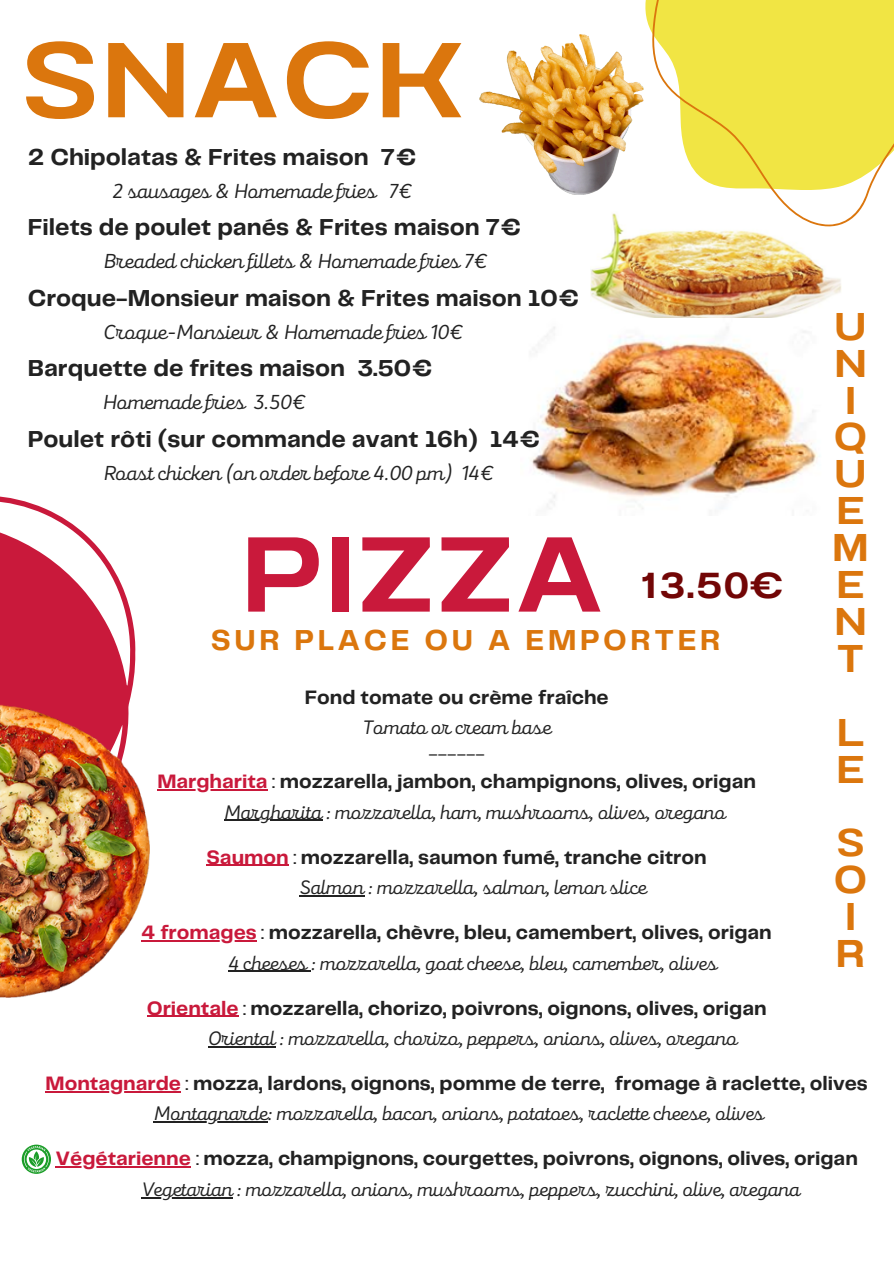
<style>
.page{position:relative;width:894px;height:1264px;background:#fff}
.page>*{position:absolute;margin:0;border:0;box-sizing:border-box;transform-origin:0 0}
.t1{font:106.05px "Anantason Semi Bold Wd 125";letter-spacing:.05em;color:#db760d}
.t2{font:106.05px "Anantason Semi Bold Wd 125";letter-spacing:.05em;color:#c9193b}
.t3{font:38.55px/36.9px "Anantason Semi Bold Wd 125";color:#db760d}
.t4{font:36px "Anantason Semi Bold Wd 125";color:#720606}
.t5{font:700 30px "Telegraf";letter-spacing:.12em;color:#db760d}
.t6{font:700 24px "Telegraf";color:#222}
.t7{font:21px "Mixa";color:#222}
.t8{font:700 20.25px "Telegraf";color:#222}
.t9{font:20.25px "Mixa";color:#222}
.t10{font:20.25px "Telegraf";color:#222}
.s1{color:#c9193b}
.s2{font-weight:400}
</style>
<div class="page">
<img style="left:590px;top:213px;width:251px;height:105px">
<svg style="left:650px;top:0;width:243px;height:231px;fill:#f1e544"></svg>
<img style="left:531px;top:327px;width:289px;height:182px">
<img style="left:480px;top:34px;width:163px;height:160px">
<svg style="left:0;top:496px;width:136px;height:208px;fill:#c9193b"></svg>
<img style="left:0;top:704px;width:149px;height:293px">
<hr style="left:157px;top:789px;width:110px;height:1px;background:#c9193b">
<hr style="left:224px;top:819px;width:98px;height:2px;background:#222">
<hr style="left:206px;top:864px;width:83px;height:2px;background:#c9193b">
<hr style="left:299px;top:895px;width:65px;height:1px;background:#222">
<hr style="left:141px;top:940px;width:116px;height:1px;background:#c9193b">
<hr style="left:228px;top:970px;width:83px;height:1px;background:#222">
<hr style="left:147px;top:1015px;width:91px;height:1px;background:#c9193b">
<hr style="left:208px;top:1046px;width:67px;height:1px;background:#222">
<hr style="left:46px;top:1091px;width:135px;height:1px;background:#c9193b">
<hr style="left:153px;top:1121px;width:115px;height:1px;background:#222">
<hr style="left:55px;top:1166px;width:136px;height:1px;background:#c9193b">
<hr style="left:141px;top:1196px;width:92px;height:1px;background:#222">
<svg style="left:22px;top:1144px;width:29px;height:29px"></svg>
<p class="t1" style="left:22px;top:19px;width:441px">SNACK</p>
<p class="t6" style="left:28px;top:146px;width:391px">2 Chipolatas &amp; Frites maison 7€</p>
<p class="t7" style="left:112px;top:177px;width:302px">2 sausages &amp; Homemade fries 7€</p>
<p class="t6" style="left:28px;top:217px;width:495px">Filets de poulet panés &amp; Frites maison 7€</p>
<h4 class="t7" style="left:103px;top:247px;width:386px">Breaded chicken fillets &amp; Homemade fries 7€</h4>
<h4 class="t6" style="left:28px;top:287px;width:553px">Croque-Monsieur maison &amp; Frites maison 10€</h4>
<h4 class="t7" style="left:103px;top:318px;width:361px">Croque-Monsieur &amp; Homemade fries 10€</h4>
<p class="t6" style="left:28px;top:358px;width:407px">Barquette de frites maison 3.50€</p>
<p class="t7" style="left:103px;top:388px;width:205px">Homemade fries 3.50€</p>
<p class="t6" style="left:28px;top:428px;width:514px">Poulet rôti (sur commande avant 16h) 14€</p>
<p class="t7" style="left:103px;top:459px;width:392px">Roast chicken (on order before 4.00 pm) 14€</p>
<h4 class="t2" style="left:243px;top:513px;width:359px">PIZZA</h4>
<h2 class="t4" style="left:642px;top:564px;width:143px">13.50€</h2>
<h2 class="t5" style="left:211px;top:627px;width:511px">SUR PLACE OU A EMPORTER</h2>
<p class="t3" style="left:832px;top:308px;width:37px;text-align:center">U<br>N<br>I<br>Q<br>U<br>E<br>M<br>E<br>N<br>T</p>
<h3 class="t8" style="left:304px;top:688px;width:305px">Fond tomate ou crème fraîche</h3>
<p class="t9" style="left:362px;top:714px;width:190px">Tomato or cream base</p>
<p class="t10" style="left:428px;top:744px;width:58px">------</p>
<p class="t8" style="left:157px;top:773px;width:600px"><span class="s1">Margharita</span> <span class="s2">:</span> mozzarella, jambon, champignons, olives, origan</p>
<p class="t9" style="left:224px;top:798px;width:503px">Margharita : mozzarella, ham, mushrooms, olives, oregano</p>
<p class="t8" style="left:206px;top:848px;width:501px"><span class="s1">Saumon</span> <span class="s2">:</span> mozzarella, saumon fumé, tranche citron</p>
<p class="t9" style="left:299px;top:873px;width:349px">Salmon : mozzarella, salmon, lemon slice</p>
<p class="t8" style="left:141px;top:923px;width:631px"><span class="s1">4 fromages</span> <span class="s2">:</span> mozzarella, chèvre, bleu, camembert, olives, origan</p>
<p class="t9" style="left:228px;top:949px;width:490px">4 cheeses : mozzarella, goat cheese, bleu, camember, olives</p>
<p class="t8" style="left:147px;top:999px;width:621px"><span class="s1">Orientale</span> <span class="s2">:</span> mozzarella, chorizo, poivrons, oignons, olives, origan</p>
<p class="t9" style="left:208px;top:1024px;width:530px">Oriental : mozzarella, chorizo, peppers, onions, olives, oregano</p>
<p class="t8" style="left:46px;top:1074px;width:823px"><span class="s1">Montagnarde</span> <span class="s2">:</span> mozza, lardons, oignons, pomme de terre, fromage à raclette, olives</p>
<p class="t9" style="left:153px;top:1100px;width:611px">Montagnarde: mozzarella, bacon, onions, potatoes, raclette cheese, olives</p>
<p class="t8" style="left:55px;top:1149px;width:803px"><span class="s1">Végétarienne</span> <span class="s2">:</span> mozza, champignons, courgettes, poivrons, oignons, olives, origan</p>
<p class="t9" style="left:141px;top:1175px;width:660px">Vegetarian : mozzarella, onions, mushrooms, peppers, zucchini, olive, aregana</p>
<h1 class="t3" style="left:836px;top:714px;width:28px">L<br>E</h1>
<h2 class="t3" style="left:833px;top:824px;width:34px">S<br>O<br>I<br>R</h2>
</div>
